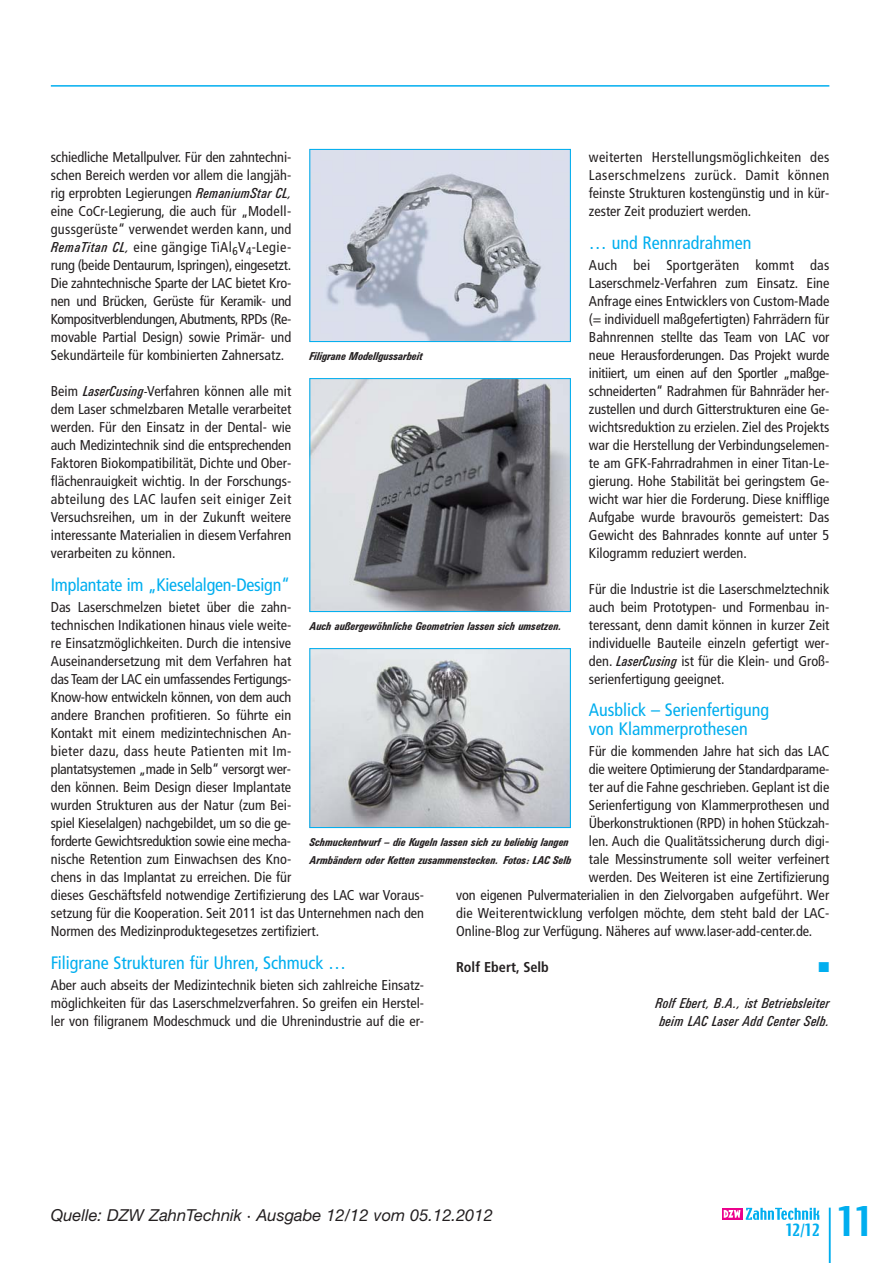
<style>
.page{position:relative;width:893px;height:1263px;background:#fff}
.page>*{position:absolute;margin:0;border:0;box-sizing:border-box;transform-origin:0 0}
.t1{font:36px "Techno";color:#00aeef}
.t2{font:condensed 18px/19.5px "Frutiger";color:#00aeef}
.t3{font:italic 16.5px "Helvetica Neue";color:#231f20}
.t4{font:15px "Techno";color:#00aeef}
.t5{font:condensed 14.25px/18px "Frutiger";color:#231f20;text-align:justify}
.t6{font:italic 14.25px/18px "Univers Condensed BQ";color:#231f20}
.t7{font:700 condensed 14.25px "Frutiger";color:#231f20}
.t8{font:14.25px "Zapf Dingbats";color:#00aeef}
.t9{font:italic 700 11.25px/18px "Univers Condensed BQ";color:#231f20}
.s1{font-family:"Univers Condensed BQ";font-style:italic;font-stretch:normal}
</style>
<div class="page">
<hr style="left:51px;top:85px;width:778px;height:2px;background:#00aeef">
<div style="left:722px;top:1208px;width:20px;height:12px;background:#ec008c"></div>
<svg style="left:723px;top:1208px;width:96px;height:12px"></svg>
<hr style="left:828px;top:1208px;width:2px;height:55px;background:#00aeef">
<img style="left:311px;top:151px;width:258px;height:189px">
<div style="left:309px;top:149px;width:262px;height:193px;border:1px solid #00aeef"></div>
<img style="left:311px;top:380px;width:258px;height:230px">
<div style="left:309px;top:378px;width:262px;height:234px;border:1px solid #00aeef"></div>
<img style="left:311px;top:650px;width:258px;height:176px">
<div style="left:309px;top:648px;width:262px;height:180px;border:1px solid #00aeef"></div>
<p class="t5" style="left:51px;top:149px;width:242px">schiedliche Metallpulver. Für den zahntechni&shy;schen Bereich werden vor allem die langjäh&shy;rig erprobten Legierungen <span class="s1">RemaniumStar CL, </span>eine CoCr-Legierung, die auch für „Modell&shy;gussgerüste“ verwendet werden kann, und <span class="s1">RemaTitan CL,</span> eine gängige TiAl<sub>6</sub>V<sub>4</sub>-Legie&shy;rung (beide Dentaurum, Ispringen), eingesetzt.<br>Die zahntechnische Sparte der LAC bietet Kro&shy;nen und Brücken, Gerüste für Keramik- und Kompositverblendungen,Abutments, RPDs (Re&shy;movable Partial Design) sowie Primär- und Sekundärteile für kombinierten Zahnersatz.</p>
<p class="t5" style="left:51px;top:383px;width:242px">Beim <span class="s1">LaserCusing-</span>Verfahren können alle mit dem Laser schmelzbaren Metalle verarbeitet werden. Für den Einsatz in der Dental- wie auch Medizintechnik sind die entsprechenden Faktoren Biokompatibilität, Dichte und Ober&shy;flächenrauigkeit wichtig. In der Forschungs&shy;abteilung des LAC laufen seit einiger Zeit Versuchsreihen, um in der Zukunft weitere interessante Materialien in diesem Verfahren verarbeiten zu können.</p>
<p class="t2" style="left:51px;top:577px;width:241px">Implantate im „Kieselalgen-Design“</p>
<p class="t5" style="left:51px;top:599px;width:375px;text-align:left">Das Laserschmelzen bietet über die zahn-<br>technischen Indikationen hinaus viele weite-<br>re Einsatzmöglichkeiten. Durch die intensive<br>Auseinandersetzung mit dem Verfahren hat<br>das Team der LAC ein umfassendes Fertigungs-<br>Know-how entwickeln können, von dem auch<br>andere Branchen profitieren. So führte ein<br>Kontakt mit einem medizintechnischen An-<br>bieter dazu, dass heute Patienten mit Im-<br>plantatsystemen „made in Selb“ versorgt wer-<br>den können. Beim Design dieser Implantate<br>wurden Strukturen aus der Natur (zum Bei-<br>spiel Kieselalgen) nachgebildet, um so die ge-<br>forderte Gewichtsreduktion sowie eine mecha-<br>nische Retention zum Einwachsen des Kno-<br>chens in das Implantat zu erreichen. Die für<br>dieses Geschäftsfeld notwendige Zertifizierung des LAC war Voraus&shy;setzung für die Kooperation. Seit 2011 ist das Unternehmen nach den Normen des Medizinproduktegesetzes zertifiziert.</p>
<p class="t2" style="left:51px;top:955px;width:297px">Filigrane Strukturen für Uhren, Schmuck …</p>
<p class="t5" style="left:51px;top:977px;width:375px">Aber auch abseits der Medizintechnik bieten sich zahlreiche Einsatz&shy;möglichkeiten für das Laserschmelzverfahren. So greifen ein Herstel&shy;ler von filigranem Modeschmuck und die Uhrenindustrie auf die er-</p>
<p class="t5" style="left:589px;top:149px;width:242px">weiterten Herstellungsmöglichkeiten des Laserschmelzens zurück. Damit können feinste Strukturen kostengünstig und in kür&shy;zester Zeit produziert werden.</p>
<p class="t2" style="left:589px;top:235px;width:164px">… und Rennradrahmen</p>
<p class="t5" style="left:589px;top:257px;width:242px">Auch bei Sportgeräten kommt das Laserschmelz-Verfahren zum Einsatz. Eine Anfrage eines Entwicklers von Custom-Made (= individuell maßgefertigten) Fahrrädern für Bahnrennen stellte das Team von LAC vor neue Herausforderungen. Das Projekt wurde initiiert, um einen auf den Sportler „maßge&shy;schneiderten“ Radrahmen für Bahnräder her&shy;zustellen und durch Gitterstrukturen eine Ge&shy;wichtsreduktion zu erzielen. Ziel des Projekts war die Herstellung der Verbindungselemen&shy;te am GFK-Fahrradrahmen in einer Titan-Le&shy;gierung. Hohe Stabilität bei geringstem Ge&shy;wicht war hier die Forderung. Diese knifflige Aufgabe wurde bravourös gemeistert: Das Gewicht des Bahnrades konnte auf unter 5<br>Kilogramm reduziert werden.</p>
<p class="t5" style="left:589px;top:581px;width:242px">Für die Industrie ist die Laserschmelztechnik auch beim Prototypen- und Formenbau in&shy;teressant, denn damit können in kurzer Zeit individuelle Bauteile einzeln gefertigt wer&shy;den. <span class="s1">LaserCusing</span> ist für die Klein- und Groß&shy;serienfertigung geeignet.</p>
<p class="t2" style="left:589px;top:701px;width:182px">Ausblick – Serienfertigung von Klammerprothesen</p>
<p class="t5" style="left:589px;top:743px;width:242px">Für die kommenden Jahre hat sich das LAC</p>
<p class="t5" style="left:589px;top:761px;width:242px">die weitere Optimierung der Standardparame-</p>
<p class="t5" style="left:589px;top:779px;width:242px">ter auf die Fahne geschrieben. Geplant ist die</p>
<p class="t5" style="left:589px;top:797px;width:242px">Serienfertigung von Klammerprothesen und</p>
<p class="t5" style="left:589px;top:815px;width:242px">Überkonstruktionen (RPD) in hohen Stückzah-</p>
<p class="t5" style="left:589px;top:833px;width:242px">len. Auch die Qualitätssicherung durch digi-</p>
<p class="t5" style="left:589px;top:851px;width:242px">tale Messinstrumente soll weiter verfeinert</p>
<p class="t5" style="left:589px;top:869px;width:242px">werden. Des Weiteren ist eine Zertifizierung</p>
<p class="t5" style="left:456px;top:887px;width:375px">von eigenen Pulvermaterialien in den Zielvorgaben aufgeführt. Wer</p>
<p class="t5" style="left:456px;top:905px;width:375px">die Weiterentwicklung verfolgen möchte, dem steht bald der LAC-</p>
<p class="t5" style="left:456px;top:923px;width:357px">Online-Blog zur Verfügung. Näheres auf www.laser-add-center.de.</p>
<p class="t7" style="left:456px;top:961px;width:94px">Rolf Ebert, Selb</p>
<p class="t8" style="left:818px;top:960px;width:12px">■</p>
<p class="t6" style="left:655px;top:995px;width:176px">Rolf Ebert, B.A., ist Betriebsleiter beim LAC Laser Add Center Selb.</p>
<p class="t9" style="left:309px;top:348px;width:114px">Filigrane Modellgussarbeit</p>
<p class="t9" style="left:309px;top:618px;width:253px">Auch außergewöhnliche Geometrien lassen sich umsetzen.</p>
<p class="t9" style="left:309px;top:834px;width:263px">Schmuckentwurf – die Kugeln lassen sich zu beliebig langen<br>Armbändern oder Ketten zusammenstecken. Fotos: LAC Selb</p>
<p class="t3" style="left:51px;top:1209px;width:443px">Quelle: DZW ZahnTechnik · Ausgabe 12/12 vom 05.12.2012</p>
<p class="t4" style="left:786px;top:1224px;width:35px">12/12</p>
<h1 class="t1" style="left:838px;top:1207px;width:37px">11</h1>
</div>
